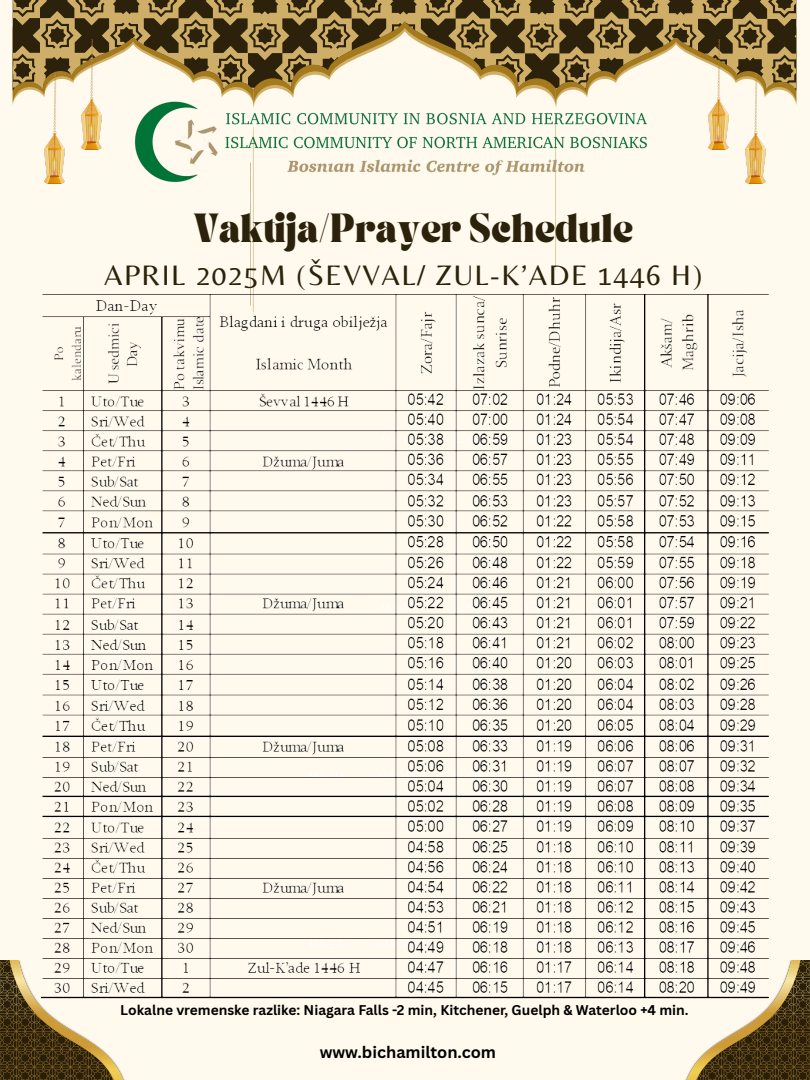
<style>
.page{position:relative;width:810px;height:1080px;background:#fffaed}
.page>*{position:absolute;margin:0;border:0;box-sizing:border-box;transform-origin:0 0}
.t1{font:29.31px "Belleza";letter-spacing:.05em;color:#2c210b}
.t2{font:700 25px "TANASHFORD";color:#2c210b}
.t3{font:700 16.25px "Canva Sans";color:#000}
.t4{font:700 13.75px "Canva Sans";color:#000}
</style>
<div class="page">
<svg style="left:13px;top:0;width:783px;height:292px"></svg>
<img style="left:130px;top:94px;width:525px;height:95px;border-radius:47px">
<img style="left:0;top:960px;width:125px;height:120px">
<img style="left:685px;top:960px;width:125px;height:120px">
<img style="left:746px;top:73px;width:20px;height:111px">
<img style="left:709px;top:39px;width:20px;height:111px">
<img style="left:81px;top:39px;width:20px;height:111px">
<img style="left:44px;top:73px;width:20px;height:111px">
<img style="left:30px;top:292px;width:752px;height:707px">
<h4 class="t2" style="left:194px;top:212px;width:440px">Vaktija/Prayer Schedule</h4>
<h4 class="t1" style="left:104px;top:257px;width:600px">APRIL 2025M (ŠEVVAL/ ZUL-K’ADE 1446 H)</h4>
<p class="t4" style="left:120px;top:1000px;width:570px">Lokalne vremenske razlike: Niagara Falls -2 min, Kitchener, Guelph &amp; Waterloo +4 min.</p>
<h4 class="t3" style="left:320px;top:1041px;width:178px">www.bichamilton.com</h4>
</div>
